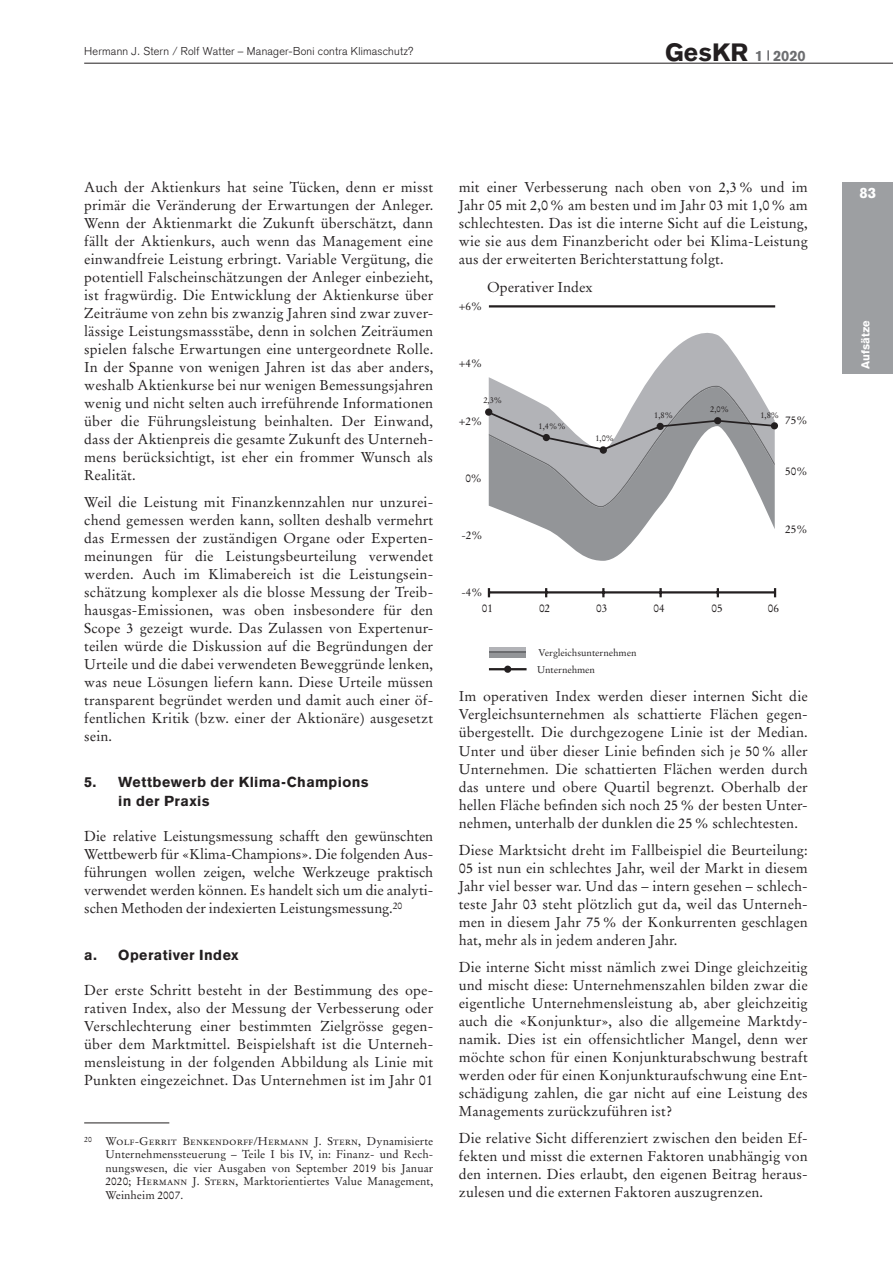
<style>
.page{position:relative;width:893px;height:1263px;background:#fff}
.page>*{position:absolute;margin:0;border:0;box-sizing:border-box;transform-origin:0 0}
.t1{font:900 24.6px "Akzidenz Grotesk";color:#231f20}
.t2{font:900 14.7px "Akzidenz Grotesk";color:#fff}
._34_grundtext{font:14.25px/18px "Stempel Garamond LT Std";letter-spacing:.01em;color:#231f20;text-align:justify}
._21_titel_1{font:900 14.25px/18.8px "Akzidenz Grotesk";letter-spacing:.02em;color:#231f20}
._91_fussnoten{font:11.25px/13.5px "Stempel Garamond LT Std";letter-spacing:.01em;color:#231f20;text-align:justify}
.t3{font:300 11.25px "Akzidenz Grotesk";letter-spacing:.02em;color:#231f20}
.t4{font:900 11.25px "Akzidenz Grotesk";color:#fff}
.t5{font:9.75px/17px "Stempel Garamond LT Std";color:#231f20}
.t6{font:8.4px "Stempel Garamond LT Std";color:#231f20}
.s1{font-size:14.7px;color:#6c6d70}
</style>
<div class="page">
<div style="left:841px;top:182px;width:51px;height:191px;background:#9d9fa2"></div>
<hr style="left:84px;top:63px;width:808px;height:1px;background:#231f20">
<svg style="left:500px;top:510px;width:274px;height:50px"></svg>
<svg style="left:488px;top:333px;width:266px;height:51px"></svg>
<svg style="left:485px;top:384px;width:293px;height:126px"></svg>
<div style="left:489px;top:647px;width:37px;height:5px;background:#b2b3b7"></div>
<div style="left:489px;top:652px;width:37px;height:5px;background:#939598"></div>
<hr style="left:489px;top:651px;width:37px;height:2px;background:#6c6d70">
<svg style="left:488px;top:665px;width:38px;height:8px"></svg>
<svg style="left:487px;top:588px;width:3px;height:9px"></svg>
<svg style="left:545px;top:588px;width:2px;height:9px"></svg>
<svg style="left:602px;top:588px;width:2px;height:9px"></svg>
<svg style="left:659px;top:588px;width:2px;height:9px"></svg>
<svg style="left:716px;top:588px;width:2px;height:9px"></svg>
<svg style="left:773px;top:588px;width:2px;height:9px"></svg>
<hr style="left:488px;top:591px;width:286px;height:2px;background:#231f20">
<hr style="left:488px;top:305px;width:286px;height:2px;background:#231f20">
<hr style="left:84px;top:1122px;width:85px;height:1px;background:#231f20">
<p class="t3" style="left:84px;top:44px;width:331px">Hermann J. Stern / Rolf Watter – Manager-Boni contra Klimaschutz?</p>
<h1 class="t1" style="left:665px;top:37px;width:142px">GesKR <span class="s1">1 2020</span></h1>
<p class="_34_grundtext" style="left:84px;top:178px;width:350px">Auch der Aktienkurs hat seine Tücken, denn er misst primär die Veränderung der Erwartungen der Anleger.<br>Wenn der Aktienmarkt die Zukunft überschätzt, dann fällt der Aktienkurs, auch wenn das Management eine einwandfreie Leistung erbringt. Variable Vergütung, die potentiell Falscheinschätzungen der Anleger einbezieht, ist fragwürdig. Die Entwicklung der Aktienkurse über Zeiträume von zehn bis zwanzig Jahren sind zwar zuver&shy;lässige Leistungsmassstäbe, denn in solchen Zeiträumen spielen falsche Erwartungen eine untergeordnete Rolle.<br>In der Spanne von wenigen Jahren ist das aber anders, weshalb Aktienkurse bei nur wenigen Bemessungsjahren wenig und nicht selten auch irreführende Informationen über die Führungsleistung beinhalten. Der Einwand, dass der Aktienpreis die gesamte Zukunft des Unterneh&shy;mens berücksichtigt, ist eher ein frommer Wunsch als Realität.</p>
<p class="_34_grundtext" style="left:84px;top:493px;width:350px">Weil die Leistung mit Finanzkennzahlen nur unzurei&shy;chend gemessen werden kann, sollten deshalb vermehrt das Ermessen der zuständigen Organe oder Experten&shy;meinungen für die Leistungsbeurteilung verwendet werden. Auch im Klimabereich ist die Leistungsein&shy;schätzung komplexer als die blosse Messung der Treib&shy;hausgas-Emissionen, was oben insbesondere für den Scope 3 gezeigt wurde. Das Zulassen von Expertenur&shy;teilen würde die Diskussion auf die Begründungen der Urteile und die dabei verwendeten Beweggründe lenken, was neue Lösungen liefern kann. Diese Urteile müssen transparent begründet werden und damit auch einer öf&shy;fentlichen Kritik (bzw. einer der Aktionäre) ausgesetzt sein.</p>
<p class="_21_titel_1" style="left:118px;top:772px;width:252px;text-indent:-34px">5. Wettbewerb der Klima-Champions in der Praxis</p>
<p class="_34_grundtext" style="left:84px;top:827px;width:350px">Die relative Leistungsmessung schafft den gewünschten Wettbewerb für «Klima-Champions». Die folgenden Aus&shy;führungen wollen zeigen, welche Werkzeuge praktisch verwendet werden können. Es handelt sich um die analyti&shy;schen Methoden der indexierten Leistungsmessung.<sup>20</sup></p>
<p class="_21_titel_1" style="left:84px;top:944px;width:156px">a. Operativer Index</p>
<p class="_34_grundtext" style="left:84px;top:980px;width:350px">Der erste Schritt besteht in der Bestimmung des ope&shy;rativen Index, also der Messung der Verbesserung oder Verschlechterung einer bestimmten Zielgrösse gegen&shy;über dem Marktmittel. Beispielshaft ist die Unterneh&shy;mensleistung in der folgenden Abbildung als Linie mit Punkten eingezeichnet. Das Unternehmen ist im Jahr 01</p>
<p class="_91_fussnoten" style="left:105px;top:1134px;width:329px;text-indent:-21px"><sup>20</sup> Wolf-Gerrit Benkendorff/Hermann J. Stern, Dynamisierte Unternehmenssteuerung – Teile I bis IV, in: Finanz- und Rech&shy;nungswesen, die vier Ausgaben von September 2019 bis Januar 2020; Hermann J. Stern, Marktorientiertes Value Management, Weinheim 2007.</p>
<p class="_34_grundtext" style="left:458px;top:178px;width:350px">mit einer Verbesserung nach oben von 2,3% und im Jahr 05 mit 2,0% am besten und im Jahr 03 mit 1,0% am schlechtesten. Das ist die interne Sicht auf die Leistung, wie sie aus dem Finanzbericht oder bei Klima-Leistung aus der erweiterten Berichterstattung folgt.</p>
<p class="_34_grundtext" style="left:487px;top:278px;width:107px">Operativer Index</p>
<p class="_91_fussnoten" style="left:458px;top:299px;width:25px">+6%</p>
<p class="_91_fussnoten" style="left:458px;top:357px;width:25px">+4%</p>
<p class="t6" style="left:483px;top:395px;width:21px">2,3%</p>
<p class="_91_fussnoten" style="left:458px;top:414px;width:25px">+2%</p>
<p class="_91_fussnoten" style="left:465px;top:471px;width:18px">0%</p>
<p class="_91_fussnoten" style="left:461px;top:528px;width:23px">-2%</p>
<p class="_91_fussnoten" style="left:461px;top:585px;width:23px">-4%</p>
<p class="t6" style="left:538px;top:421px;width:29px">1,4%%</p>
<p class="t6" style="left:595px;top:433px;width:21px">1,0%</p>
<p class="t6" style="left:654px;top:410px;width:21px">1,8%</p>
<p class="t6" style="left:710px;top:404px;width:20px">2,0%</p>
<p class="t6" style="left:760px;top:409px;width:21px">1,8%</p>
<p class="_91_fussnoten" style="left:784px;top:413px;width:24px">75%</p>
<p class="_91_fussnoten" style="left:784px;top:464px;width:24px">50%</p>
<p class="_91_fussnoten" style="left:784px;top:522px;width:24px">25%</p>
<p class="_91_fussnoten" style="left:481px;top:601px;width:13px">01</p>
<p class="_91_fussnoten" style="left:538px;top:601px;width:13px">02</p>
<p class="_91_fussnoten" style="left:596px;top:601px;width:13px">03</p>
<p class="_91_fussnoten" style="left:653px;top:601px;width:13px">04</p>
<p class="_91_fussnoten" style="left:711px;top:601px;width:13px">05</p>
<p class="_91_fussnoten" style="left:767px;top:601px;width:13px">06</p>
<p class="t5" style="left:537px;top:643px;width:101px">Vergleichsunternehmen<br>Unternehmen</p>
<p class="_34_grundtext" style="left:458px;top:687px;width:350px">Im operativen Index werden dieser internen Sicht die Vergleichsunternehmen als schattierte Flächen gegen&shy;übergestellt. Die durchgezogene Linie ist der Median.<br>Unter und über dieser Linie befinden sich je 50% aller Unternehmen. Die schattierten Flächen werden durch das untere und obere Quartil begrenzt. Oberhalb der hellen Fläche befinden sich noch 25% der besten Unter&shy;nehmen, unterhalb der dunklen die 25% schlechtesten.</p>
<p class="_34_grundtext" style="left:458px;top:840px;width:350px">Diese Marktsicht dreht im Fallbeispiel die Beurteilung:<br>05 ist nun ein schlechtes Jahr, weil der Markt in diesem Jahr viel besser war. Und das – intern gesehen – schlech&shy;teste Jahr 03 steht plötzlich gut da, weil das Unterneh&shy;men in diesem Jahr 75% der Konkurrenten geschlagen hat, mehr als in jedem anderen Jahr.</p>
<p class="_34_grundtext" style="left:458px;top:957px;width:350px">Die interne Sicht misst nämlich zwei Dinge gleichzeitig und mischt diese: Unternehmenszahlen bilden zwar die eigentliche Unternehmensleistung ab, aber gleichzeitig auch die «Konjunktur», also die allgemeine Marktdy&shy;namik. Dies ist ein offensichtlicher Mangel, denn wer möchte schon für einen Konjunkturabschwung bestraft werden oder für einen Konjunkturaufschwung eine Ent&shy;schädigung zahlen, die gar nicht auf eine Leistung des Managements zurückzuführen ist?</p>
<p class="_34_grundtext" style="left:458px;top:1128px;width:350px">Die relative Sicht differenziert zwischen den beiden Ef&shy;fekten und misst die externen Faktoren unabhängig von den internen. Dies erlaubt, den eigenen Beitrag heraus&shy;zulesen und die externen Faktoren auszugrenzen.</p>
<p class="t2" style="left:859px;top:183px;width:18px">83</p>
<p class="t4" style="left:858px;top:369px;width:50px;rotate:-90deg">Aufsätze</p>
</div>
